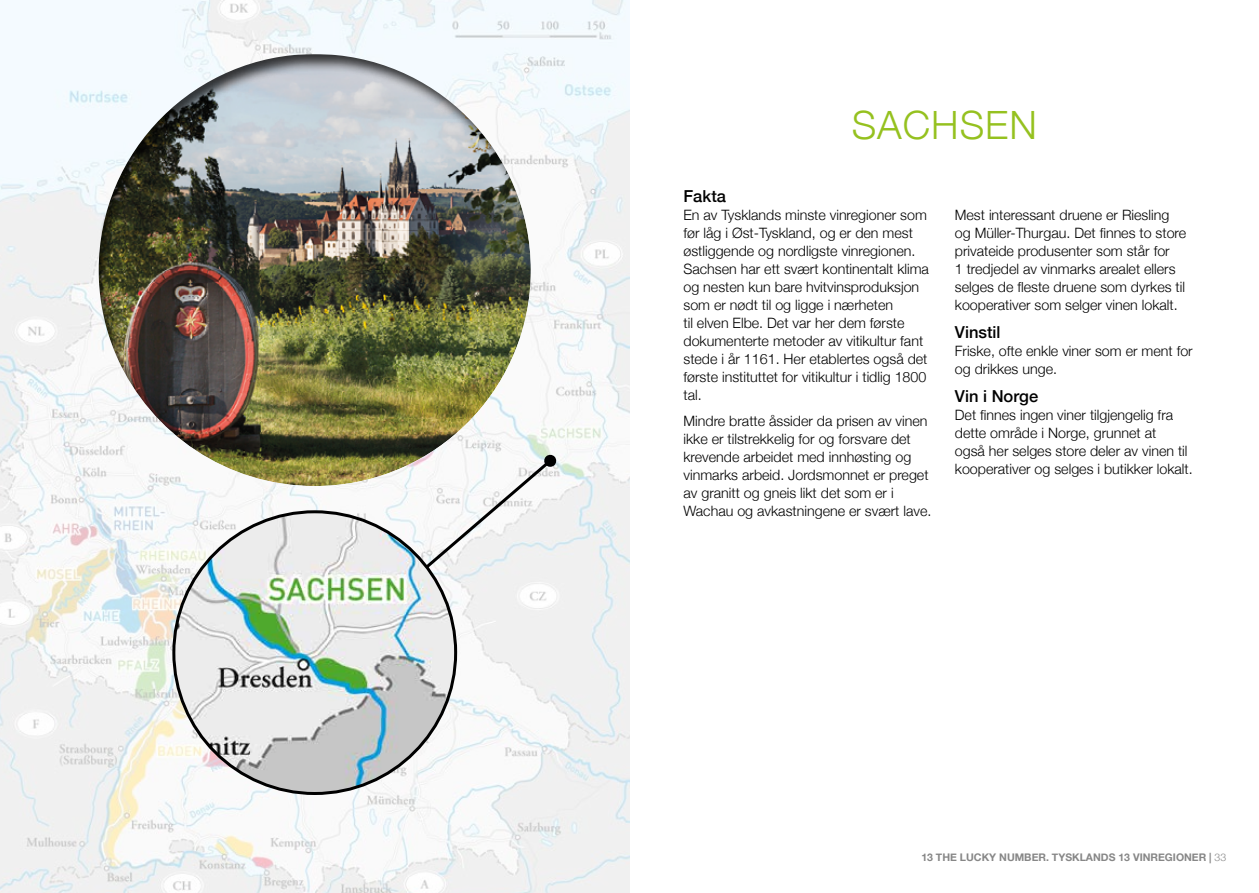
<style>
.page{position:relative;width:1259px;height:893px;background:#fff}
.page>*{position:absolute;margin:0;border:0;box-sizing:border-box;transform-origin:0 0}
.t1{font:300 39px "Helvetica Neue";letter-spacing:.025em;color:#95c11f}
.t2{font:500 16.5px "Helvetica Neue";color:#000}
.t3{font:300 14.25px/18px "Helvetica Neue";color:#000}
.t4{font:700 10.5px "Helvetica Neue";color:#878787}
.s1{font-weight:300}
</style>
<div class="page">
<img style="left:0;top:0;width:629px;height:893px">
<svg style="left:408px;top:454px;width:149px;height:129px"></svg>
<img style="left:174px;top:512px;width:281px;height:281px;border-radius:141px">
<div style="left:98px;top:52px;width:435px;height:437px;background:#000;opacity:.75"></div>
<h1 class="t1" style="left:851px;top:93px;width:187px">SACHSEN</h1>
<p class="t2" style="left:683px;top:183px;width:44px">Fakta</p>
<p class="t3" style="left:683px;top:205px;width:247px">En av Tysklands minste vinregioner som før låg i Øst-Tyskland, og er den mest østliggende og nordligste vinregionen.<br>Sachsen har ett svært kontinentalt klima og nesten kun bare hvitvinsproduksjon som er nødt til og ligge i nærheten<br>til elven Elbe. Det var her dem første dokumenterte metoder av vitikultur fant stede i år 1161. Her etablertes også det første instituttet for vitikultur i tidlig 1800 tal.</p>
<p class="t3" style="left:683px;top:411px;width:249px">Mindre bratte åssider da prisen av vinen ikke er tilstrekkelig for og forsvare det krevende arbeidet med innhøsting og vinmarks arbeid. Jordsmonnet er preget av granitt og gneis likt det som er i Wachau og avkastningene er svært lave.</p>
<p class="t3" style="left:955px;top:205px;width:233px">Mest interessant druene er Riesling og Müller-Thurgau. Det finnes to store privateide produsenter som står for<br>1 tredjedel av vinmarks arealet ellers selges de fleste druene som dyrkes til kooperativer som selger vinen lokalt.</p>
<p class="t2" style="left:955px;top:319px;width:47px">Vinstil</p>
<p class="t3" style="left:955px;top:341px;width:239px">Friske, ofte enkle viner som er ment for og drikkes unge.</p>
<p class="t2" style="left:955px;top:383px;width:85px">Vin i Norge</p>
<p class="t3" style="left:955px;top:405px;width:239px">Det finnes ingen viner tilgjengelig fra dette område i Norge, grunnet at<br>også her selges store deler av vinen til kooperativer og selges i butikker lokalt.</p>
<p class="t4" style="left:921px;top:849px;width:306px">13 THE LUCKY NUMBER. TYSKLANDS 13 VINREGIONER | <span class="s1">33</span></p>
</div>
